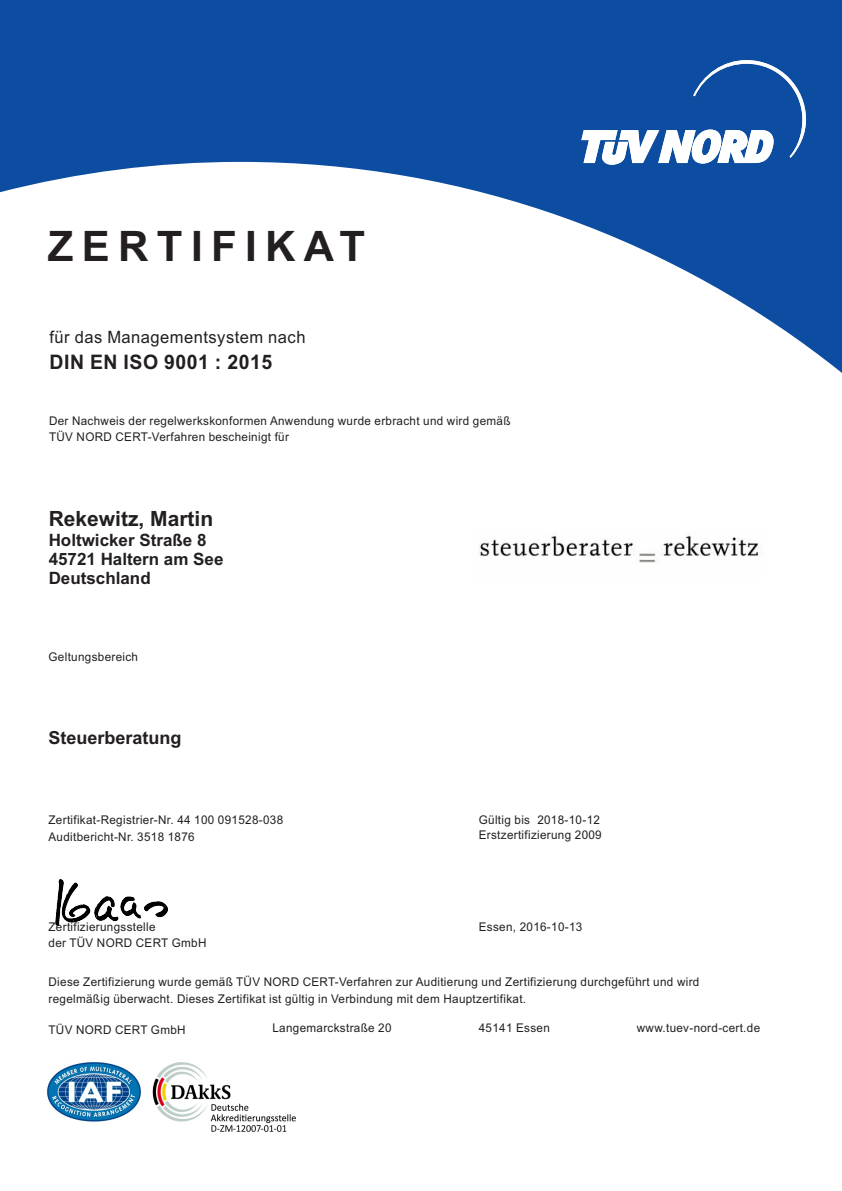
<style>
.page{position:relative;width:842px;height:1191px;background:#fff}
.page>*{position:absolute;margin:0;border:0;box-sizing:border-box;transform-origin:0 0}
.t1{font:700 42px "Arial";letter-spacing:.2em;color:#231f20}
.t2{font:700 21px "Arial";color:#231f20}
.t3{font:700 20px "Arial";letter-spacing:.03em;color:#231f20}
.t4{font:700 18px "Arial";color:#231f20}
.t5{font:700 17px/19px "Arial";color:#231f20}
.t6{font:17px "Arial";letter-spacing:.03em;color:#231f20}
.t7{font:12px/16.1px "Arial";letter-spacing:.03em;color:#231f20}
</style>
<div class="page">
<img style="left:55px;top:879px;width:113px;height:48px">
<img style="left:46px;top:1062px;width:250px;height:70px">
<img style="left:478px;top:534px;width:284px;height:29px">
<svg style="left:0;top:0;width:842px;height:373px;fill:#0d4da1"></svg>
<svg style="left:581px;top:60px;width:225px;height:105px"></svg>
<h1 class="t1" style="left:48px;top:230px;width:319px">ZERTIFIKAT</h1>
<h3 class="t6" style="left:49px;top:331px;width:258px">für das Managementsystem nach</h3>
<h3 class="t3" style="left:49px;top:354px;width:224px">DIN EN ISO 9001 : 2015</h3>
<p class="t7" style="left:49px;top:413px;width:463px">Der Nachweis der regelwerkskonformen Anwendung wurde erbracht und wird gemäß<br>TÜV NORD CERT-Verfahren bescheinigt für</p>
<h2 class="t2" style="left:49px;top:511px;width:166px">Rekewitz, Martin</h2>
<h3 class="t5" style="left:49px;top:532px;width:176px">Holtwicker Straße 8<br>45721 Haltern am See<br>Deutschland</h3>
<p class="t7" style="left:49px;top:649px;width:91px">Geltungsbereich</p>
<h3 class="t4" style="left:49px;top:731px;width:135px">Steuerberatung</h3>
<p class="t7" style="left:49px;top:813px;width:236px">Zertifikat-Registrier-Nr. 44 100 091528-038<br>Auditbericht-Nr. 3518 1876</p>
<p class="t7" style="left:479px;top:812px;width:123px">Gültig bis 2018-10-12</p>
<p class="t7" style="left:479px;top:828px;width:124px">Erstzertifizierung 2009</p>
<p class="t7" style="left:49px;top:920px;width:109px">Zertifizierungsstelle</p>
<p class="t7" style="left:479px;top:920px;width:105px">Essen, 2016-10-13</p>
<p class="t7" style="left:49px;top:936px;width:159px">der TÜV NORD CERT GmbH</p>
<p class="t7" style="left:49px;top:975px;width:652px">Diese Zertifizierung wurde gemäß TÜV NORD CERT-Verfahren zur Auditierung und Zertifizierung durchgeführt und wird regelmäßig überwacht. Dieses Zertifikat ist gültig in Verbindung mit dem Hauptzertifikat.</p>
<p class="t7" style="left:49px;top:1022px;width:139px">TÜV NORD CERT GmbH</p>
<p class="t7" style="left:272px;top:1020px;width:121px">Langemarckstraße 20</p>
<p class="t7" style="left:479px;top:1020px;width:73px">45141 Essen</p>
<p class="t7" style="left:637px;top:1020px;width:125px">www.tuev-nord-cert.de</p>
</div>
